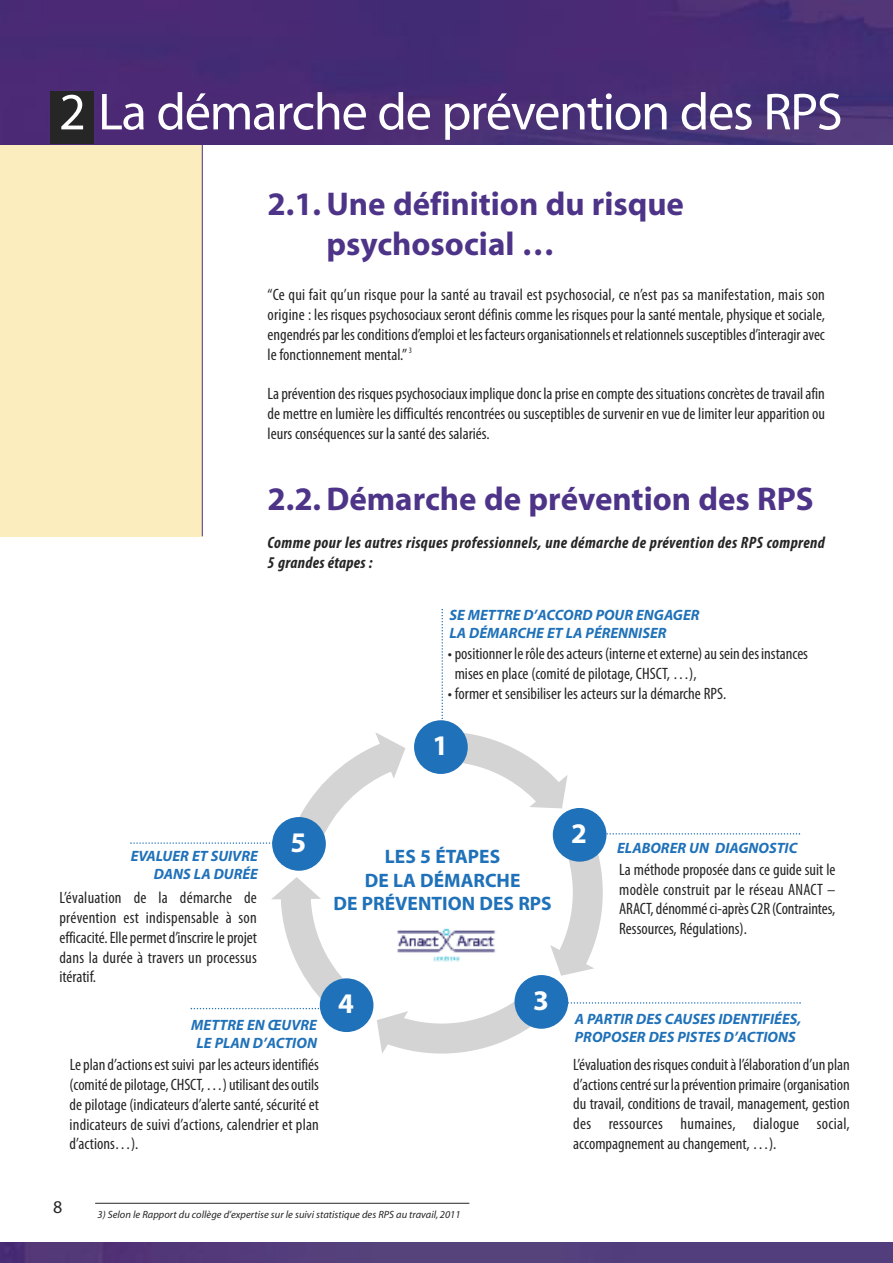
<style>
.page{position:relative;width:893px;height:1263px;background:#fff}
.page>*{position:absolute;margin:0;border:0;box-sizing:border-box;transform-origin:0 0}
.t1{font:52.5px "Myriad";letter-spacing:-.025em;color:#fff}
.t2{font:700 33px/39.6px "Myriad";color:#4d3488}
.t3{font:700 28.5px "Myriad";color:#fff}
.t4{font:700 19.5px/23.4px "Myriad Pro";color:#1f71b9;text-align:center}
.t5{font:18px "Myriad";color:#272627}
.t6{font:condensed 16.5px/19.8px "Myriad Pro";color:#272627;text-align:justify}
.t7{font:italic 700 condensed 16.5px/19.8px "Myriad Pro";letter-spacing:.025em;color:#272627}
.t8{font:italic 700 15px/18px "Myriad";color:#1f71b9}
.t9{font:italic 10.5px "Myriad";color:#272627}
</style>
<div class="page">
<svg style="left:281px;top:733px;width:322px;height:320px"></svg>
<svg style="left:340px;top:982px;width:68px;height:71px"></svg>
<div style="left:0;top:77px;width:202px;height:460px;background:#fcedbf"></div>
<img style="left:0;top:1242px;width:893px;height:21px">
<img style="left:0;top:0;width:893px;height:145px">
<hr style="left:202px;top:144px;width:1px;height:392px;background:#4d3488">
<div style="left:50px;top:91px;width:44px;height:53px;background:#272627"></div>
<hr style="left:95px;top:1203px;width:374px;height:1px;background:#272627">
<div style="left:414px;top:720px;width:54px;height:54px;background:#1f71b9;border-radius:50%"></div>
<div style="left:553px;top:808px;width:53px;height:54px;background:#1f71b9;border-radius:50%"></div>
<div style="left:514px;top:975px;width:54px;height:54px;background:#1f71b9;border-radius:50%"></div>
<div style="left:320px;top:978px;width:53px;height:54px;background:#1f71b9;border-radius:50%"></div>
<div style="left:272px;top:817px;width:54px;height:54px;background:#1f71b9;border-radius:50%"></div>
<img style="left:394px;top:923px;width:105px;height:40px">
<svg style="left:375px;top:609px;width:68px;height:170px"></svg>
<svg style="left:529px;top:775px;width:271px;height:70px"></svg>
<svg style="left:524px;top:945px;width:277px;height:67px"></svg>
<svg style="left:191px;top:1008px;width:129px;height:1px"></svg>
<svg style="left:130px;top:842px;width:197px;height:57px"></svg>
<h1 class="t1" style="left:59px;top:92px;width:785px">2 La démarche de prévention des RPS</h1>
<h2 class="t2" style="left:326px;top:187px;width:359px;text-indent:-59px">2.1. Une définition du risque psychosocial …</h2>
<p class="t6" style="left:268px;top:286px;width:559px">“Ce qui fait qu’un risque pour la santé au travail est psychosocial, ce n’est pas sa manifestation, mais son origine : les risques psychosociaux seront définis comme les risques pour la santé mentale, physique et sociale, engendrés par les conditions d’emploi et les facteurs organisationnels et relationnels susceptibles d’interagir avec le fonctionnement mental.” <sup>3</sup></p>
<p class="t6" style="left:268px;top:385px;width:559px">La prévention des risques psychosociaux implique donc la prise en compte des situations concrètes de travail afin de mettre en lumière les difficultés rencontrées ou susceptibles de survenir en vue de limiter leur apparition ou leurs conséquences sur la santé des salariés.</p>
<h2 class="t2" style="left:267px;top:482px;width:548px">2.2. Démarche de prévention des RPS</h2>
<p class="t7" style="left:268px;top:534px;width:559px">Comme pour les autres risques professionnels, une démarche de prévention des RPS comprend<br>5 grandes étapes :</p>
<p class="t8" style="left:449px;top:608px;width:252px">SE METTRE D’ACCORD POUR ENGAGER<br>LA DÉMARCHE ET LA PÉRENNISER</p>
<p class="t6" style="left:455px;top:645px;width:355px;text-indent:-7px">• positionner le rôle des acteurs (interne et externe) au sein des instances mises en place (comité de pilotage, CHSCT, …),</p>
<p class="t6" style="left:448px;top:685px;width:280px">• former et sensibiliser les acteurs sur la démarche RPS.</p>
<h3 class="t3" style="left:433px;top:735px;width:17px">1</h3>
<p class="t8" style="left:131px;top:849px;width:129px;text-align:right">EVALUER ET SUIVRE<br>DANS LA DURÉE</p>
<p class="t6" style="left:59px;top:889px;width:199px">L’évaluation de la démarche de prévention est indispensable à son efficacité. Elle permet d’inscrire le projet dans la durée à travers un processus itératif.</p>
<h3 class="t3" style="left:291px;top:832px;width:17px">5</h3>
<p class="t8" style="left:191px;top:1017px;width:127px;text-align:center">METTRE EN ŒUVRE<br>LE PLAN D’ACTION</p>
<p class="t6" style="left:70px;top:1056px;width:251px">Le plan d’actions est suivi par les acteurs identifiés (comité de pilotage, CHSCT, …) utilisant des outils de pilotage (indicateurs d’alerte santé, sécurité et indicateurs de suivi d’actions, calendrier et plan d’actions…).</p>
<p class="t4" style="left:333px;top:847px;width:220px">LES 5 ÉTAPES<br>DE LA DÉMARCHE<br>DE PRÉVENTION DES RPS</p>
<h3 class="t3" style="left:338px;top:993px;width:17px">4</h3>
<h3 class="t3" style="left:533px;top:990px;width:17px">3</h3>
<p class="t5" style="left:53px;top:1201px;width:11px">8</p>
<p class="t9" style="left:98px;top:1210px;width:365px">3) Selon le Rapport du collège d’expertise sur le suivi statistique des RPS au travail, 2011</p>
<h3 class="t3" style="left:571px;top:822px;width:17px">2</h3>
<p class="t8" style="left:617px;top:840px;width:182px">ELABORER UN DIAGNOSTIC</p>
<p class="t6" style="left:619px;top:861px;width:218px">La méthode proposée dans ce guide suit le modèle construit par le réseau ANACT – ARACT, dénommé ci-après C2R (Contraintes, Ressources, Régulations).</p>
<p class="t8" style="left:575px;top:1012px;width:228px">A PARTIR DES CAUSES IDENTIFIÉES,<br>PROPOSER DES PISTES D’ACTIONS</p>
<p class="t6" style="left:573px;top:1056px;width:278px">L’évaluation des risques conduit à l’élaboration d’un plan d’actions centré sur la prévention primaire (organisation du travail, conditions de travail, management, gestion des ressources humaines, dialogue social, accompagnement au changement, …).</p>
</div>
